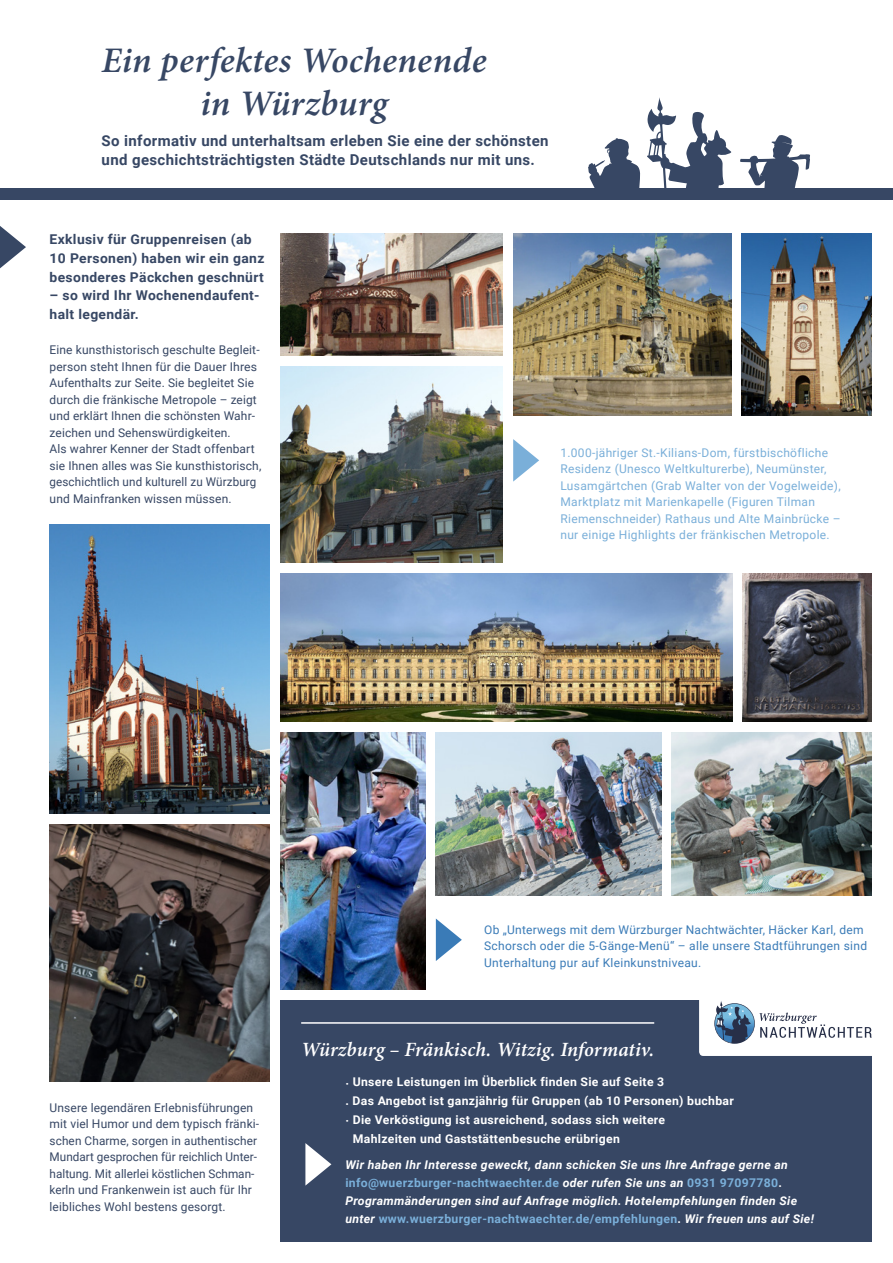
<style>
.page{position:relative;width:893px;height:1263px;background:#fff}
.page>*{position:absolute;margin:0;border:0;box-sizing:border-box;transform-origin:0 0}
.t1{font:italic 600 36px/43.2px "Minion Pro";letter-spacing:.005em;color:#374764;text-align:center}
.t2{font:italic 600 20.25px "Minion Pro";color:#fff}
.t3{font:700 15px/18.8px "Roboto";letter-spacing:.025em;color:#374764}
.t4{font:700 13.5px/18.8px "Roboto";letter-spacing:.025em;color:#374764}
.t5{font:12px/16.5px "Roboto";letter-spacing:.01em;color:#374764}
.t6{font:italic 700 12px/18px "Roboto";letter-spacing:.025em;color:#fff}
.t7{font:12px/16.5px "Roboto";letter-spacing:.025em;color:#7aafd9}
.t8{font:700 12px "Roboto";letter-spacing:.025em;color:#fff}
.t9{font:12px/16.5px "Roboto";letter-spacing:.025em;color:#3a7bb7}
.s1{font-style:normal;color:#7aafd9}
.s2{font-style:normal}
</style>
<div class="page">
<div style="left:0;top:189px;width:893px;height:11px;background:#374764"></div>
<svg style="left:588px;top:138px;width:53px;height:51px"></svg>
<svg style="left:739px;top:135px;width:71px;height:54px"></svg>
<svg style="left:647px;top:97px;width:85px;height:92px"></svg>
<svg style="left:0;top:226px;width:26px;height:42px"></svg>
<img style="left:742px;top:234px;width:130px;height:181px">
<img style="left:513px;top:234px;width:218px;height:181px">
<img style="left:280px;top:367px;width:223px;height:196px">
<img style="left:280px;top:234px;width:223px;height:121px">
<svg style="left:513px;top:439px;width:26px;height:43px"></svg>
<img style="left:436px;top:732px;width:225px;height:163px">
<img style="left:280px;top:732px;width:145px;height:257px">
<img style="left:672px;top:732px;width:200px;height:163px">
<svg style="left:436px;top:918px;width:26px;height:43px"></svg>
<img style="left:743px;top:573px;width:129px;height:149px">
<img style="left:280px;top:573px;width:452px;height:149px">
<img style="left:50px;top:824px;width:220px;height:257px">
<img style="left:50px;top:525px;width:220px;height:288px">
<div style="left:280px;top:1001px;width:592px;height:241px;background:#374764"></div>
<hr style="left:301px;top:1022px;width:353px;height:2px;background:#fff">
<svg style="left:699px;top:1000px;width:173px;height:56px;background:#d9dee4"></svg>
<svg style="left:305px;top:1143px;width:26px;height:42px"></svg>
<h1 class="t1" style="left:102px;top:38px;width:386px">Ein perfektes Wochenende in Würzburg</h1>
<p class="t3" style="left:102px;top:131px;width:448px">So informativ und unterhaltsam erleben Sie eine der schönsten und geschichtsträchtigsten Städte Deutschlands nur mit uns.</p>
<p class="t4" style="left:50px;top:229px;width:216px">Exklusiv für Gruppenreisen (ab<br>10 Personen) haben wir ein ganz besonderes Päckchen geschnürt</p>
<p class="t4" style="left:50px;top:286px;width:212px">– so wird Ihr Wochenendaufent&shy;halt legendär.</p>
<p class="t5" style="left:50px;top:341px;width:213px">Eine kunsthistorisch geschulte Begleit&shy;person steht Ihnen für die Dauer Ihres Aufenthalts zur Seite. Sie begleitet Sie durch die fränkische Metropole – zeigt und erklärt Ihnen die schönsten Wahr&shy;zeichen und Sehenswürdigkeiten.<br>Als wahrer Kenner der Stadt offenbart sie Ihnen alles was Sie kunsthistorisch, geschichtlich und kulturell zu Würzburg und Mainfranken wissen müssen.</p>
<p class="t7" style="left:560px;top:444px;width:282px">1.000-jähriger St.-Kilians-Dom, fürstbischöfliche Residenz (Unesco Weltkulturerbe), Neumünster, Lusamgärtchen (Grab Walter von der Vogelweide), Marktplatz mit Marienkapelle (Figuren Tilman Riemenschneider) Rathaus und Alte Mainbrücke – nur einige Highlights der fränkischen Metropole.</p>
<p class="t9" style="left:484px;top:921px;width:384px">Ob „Unterwegs mit dem Würzburger Nachtwächter, Häcker Karl, dem<br>Schorsch oder die 5-Gänge-Menü“ – alle unsere Stadtführungen sind<br>Unterhaltung pur auf Kleinkunstniveau.</p>
<p class="t5" style="left:50px;top:1099px;width:211px">Unsere legendären Erlebnisführungen mit viel Humor und dem typisch fränki&shy;schen Charme, sorgen in authentischer Mundart gesprochen für reichlich Unter&shy;haltung. Mit allerlei köstlichen Schman&shy;kerln und Frankenwein ist auch für Ihr leibliches Wohl bestens gesorgt.</p>
<h2 class="t2" style="left:301px;top:1035px;width:355px">Würzburg – Fränkisch. Witzig. Informativ.</h2>
<p class="t8" style="left:345px;top:1074px;width:320px">· Unsere Leistungen im Überblick finden Sie auf Seite 3</p>
<p class="t8" style="left:345px;top:1092px;width:390px">. Das Angebot ist ganzjährig für Gruppen (ab 10 Personen) buchbar</p>
<p class="t8" style="left:345px;top:1111px;width:321px">· Die Verköstigung ist ausreichend, sodass sich weitere</p>
<p class="t8" style="left:353px;top:1130px;width:269px">Mahlzeiten und Gaststättenbesuche erübrigen</p>
<p class="t6" style="left:345px;top:1155px;width:470px">Wir haben Ihr Interesse geweckt, dann schicken Sie uns Ihre Anfrage gerne an <span class="s1">info@wuerzburger-nachtwaechter.de</span> oder rufen Sie uns an <span class="s1">0931 97097780</span><span class="s2">.<br></span>Programmänderungen sind auf Anfrage möglich. Hotelempfehlungen finden Sie unter <span class="s1">www.wuerzburger-nachtwaechter.de/empfehlungen</span><span class="s2">.</span> Wir freuen uns auf Sie!</p>
</div>
